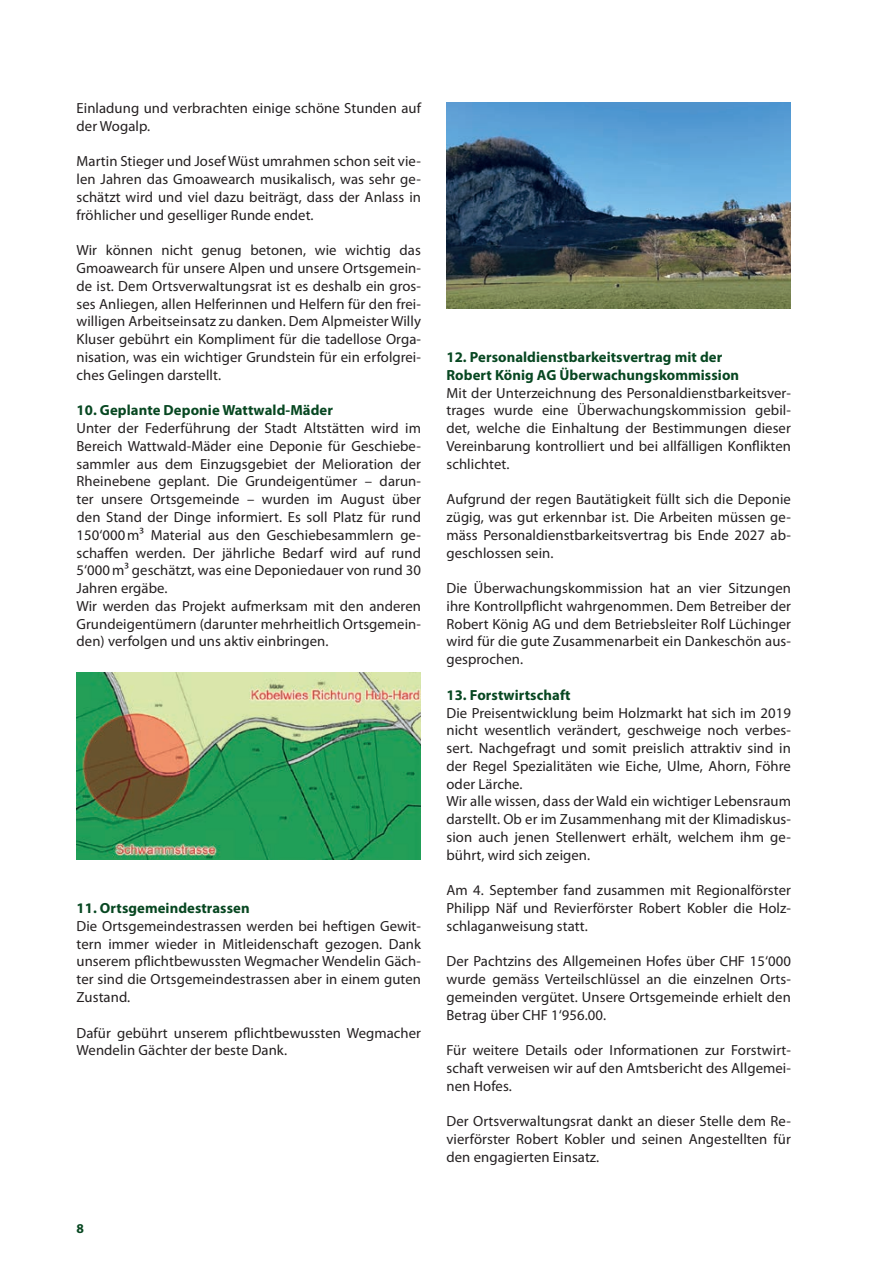
<style>
.page{position:relative;width:893px;height:1263px;background:#fff}
.page>*{position:absolute;margin:0;border:0;box-sizing:border-box;transform-origin:0 0}
.t1{font:14.7px/17.9px "Myriad Pro";letter-spacing:.005em;color:#231f20;text-align:justify}
.t2{font:700 14.7px/17.9px "Myriad Pro";letter-spacing:.005em;color:#074721}
.t3{font:700 13.5px "Myriad Pro";color:#074721}
</style>
<div class="page">
<img style="left:446px;top:102px;width:345px;height:207px">
<img style="left:77px;top:673px;width:344px;height:187px">
<p class="t1" style="left:77px;top:99px;width:346px">Einladung und verbrachten einige schöne Stunden auf der Wogalp.</p>
<p class="t1" style="left:77px;top:152px;width:346px">Martin Stieger und Josef Wüst umrahmen schon seit vie&shy;len Jahren das Gmoawearch musikalisch, was sehr ge&shy;schätzt wird und viel dazu beiträgt, dass der Anlass in fröhlicher und geselliger Runde endet.</p>
<p class="t1" style="left:77px;top:241px;width:346px">Wir können nicht genug betonen, wie wichtig das Gmoawearch für unsere Alpen und unsere Ortsgemein&shy;de ist. Dem Ortsverwaltungsrat ist es deshalb ein gros&shy;ses Anliegen, allen Helferinnen und Helfern für den frei&shy;willigen Arbeitseinsatz zu danken. Dem Alpmeister Willy Kluser gebührt ein Kompliment für die tadellose Orga&shy;nisation, was ein wichtiger Grundstein für ein erfolgrei&shy;ches Gelingen darstellt.</p>
<p class="t2" style="left:77px;top:401px;width:258px">10. Geplante Deponie Wattwald-Mäder</p>
<p class="t1" style="left:77px;top:419px;width:346px;text-align:left">Unter der Federführung der Stadt Altstätten wird im Bereich Wattwald-Mäder eine Deponie für Geschiebe&shy;sammler aus dem Einzugsgebiet der Melioration der Rheinebene geplant. Die Grundeigentümer – darun&shy;ter unsere Ortsgemeinde – wurden im August über den Stand der Dinge informiert. Es soll Platz für rund 150‘000m3 Material aus den Geschiebesammlern ge&shy;schaffen werden. Der jährliche Bedarf wird auf rund 5‘000m3 geschätzt, was eine Deponiedauer von rund 30<br>Jahren ergäbe.<br>Wir werden das Projekt aufmerksam mit den anderen Grundeigentümern (darunter mehrheitlich Ortsgemein&shy;den) verfolgen und uns aktiv einbringen.</p>
<p class="t2" style="left:77px;top:899px;width:175px">11. Ortsgemeindestrassen</p>
<p class="t1" style="left:77px;top:917px;width:346px">Die Ortsgemeindestrassen werden bei heftigen Gewit&shy;tern immer wieder in Mitleidenschaft gezogen. Dank unserem pflichtbewussten Wegmacher Wendelin Gäch&shy;ter sind die Ortsgemeindestrassen aber in einem guten Zustand.</p>
<p class="t1" style="left:77px;top:1023px;width:346px">Dafür gebührt unserem pflichtbewussten Wegmacher<br>Wendelin Gächter der beste Dank.</p>
<p class="t3" style="left:77px;top:1220px;width:9px">8</p>
<p class="t2" style="left:446px;top:348px;width:294px">12. Personaldienstbarkeitsvertrag mit der<br>Robert König AG Überwachungskommission</p>
<p class="t1" style="left:446px;top:383px;width:346px">Mit der Unterzeichnung des Personaldienstbarkeitsver&shy;trages wurde eine Überwachungskommission gebil&shy;det, welche die Einhaltung der Bestimmungen dieser Vereinbarung kontrolliert und bei allfälligen Konflikten schlichtet.</p>
<p class="t1" style="left:446px;top:490px;width:346px">Aufgrund der regen Bautätigkeit füllt sich die Deponie zügig, was gut erkennbar ist. Die Arbeiten müssen ge&shy;mäss Personaldienstbarkeitsvertrag bis Ende 2027 ab&shy;geschlossen sein.</p>
<p class="t1" style="left:446px;top:579px;width:346px">Die Überwachungskommission hat an vier Sitzungen ihre Kontrollpflicht wahrgenommen. Dem Betreiber der Robert König AG und dem Betriebsleiter Rolf Lüchinger wird für die gute Zusammenarbeit ein Dankeschön aus&shy;gesprochen.</p>
<p class="t2" style="left:446px;top:685px;width:126px">13. Forstwirtschaft</p>
<p class="t1" style="left:446px;top:703px;width:346px;text-align:left">Die Preisentwicklung beim Holzmarkt hat sich im 2019 nicht wesentlich verändert, geschweige noch verbes&shy;sert. Nachgefragt und somit preislich attraktiv sind in der Regel Spezialitäten wie Eiche, Ulme, Ahorn, Föhre oder Lärche.<br>Wir alle wissen, dass der Wald ein wichtiger Lebensraum darstellt. Ob er im Zusammenhang mit der Klimadiskus&shy;sion auch jenen Stellenwert erhält, welchem ihm ge&shy;bührt, wird sich zeigen.</p>
<p class="t1" style="left:446px;top:881px;width:346px">Am 4. September fand zusammen mit Regionalförster Philipp Näf und Revierförster Robert Kobler die Holz&shy;schlaganweisung statt.</p>
<p class="t1" style="left:446px;top:952px;width:346px">Der Pachtzins des Allgemeinen Hofes über CHF 15‘000 wurde gemäss Verteilschlüssel an die einzelnen Orts&shy;gemeinden vergütet. Unsere Ortsgemeinde erhielt den Betrag über CHF 1‘956.00.</p>
<p class="t1" style="left:446px;top:1041px;width:346px">Für weitere Details oder Informationen zur Forstwirt&shy;schaft verweisen wir auf den Amtsbericht des Allgemei&shy;nen Hofes.</p>
<p class="t1" style="left:446px;top:1112px;width:346px">Der Ortsverwaltungsrat dankt an dieser Stelle dem Re&shy;vierförster Robert Kobler und seinen Angestellten für den engagierten Einsatz.</p>
</div>
